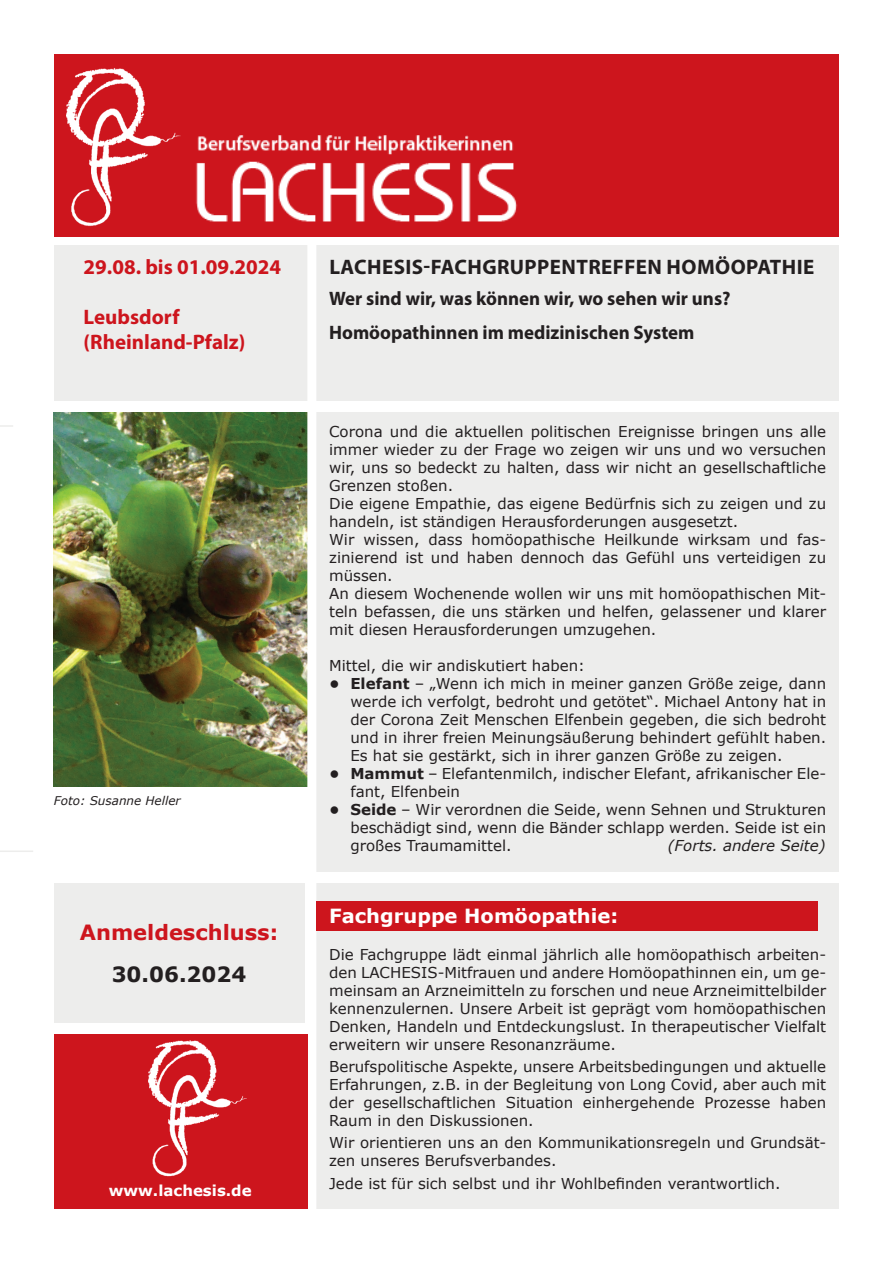
<style>
.page{position:relative;width:893px;height:1263px;background:#fff}
.page>*{position:absolute;margin:0;border:0;box-sizing:border-box;transform-origin:0 0}
.t1{font:700 21px/25.2px "Myriad Pro";color:#cd151d}
.t2{font:700 21px "Myriad Pro";letter-spacing:.02em;color:#231f20}
.t3{font:700 21px "Verdana";color:#cd151d}
.t4{font:700 21px "Verdana";color:#231f20}
.t5{font:700 19.5px/33.8px "Myriad Pro";color:#231f20}
.t6{font:700 19.5px "Verdana";color:#fff}
.t7{font:15px/18px "Verdana";color:#231f20;text-align:justify}
.t8{font:italic 15px "Verdana";color:#231f20}
.t9{font:700 15px "Verdana";color:#fff}
.t10{font:italic 12px "Verdana";color:#231f20}
.s1{font-weight:700}
</style>
<div class="page">
<div style="left:316px;top:412px;width:523px;height:460px;background:#ededec"></div>
<div style="left:316px;top:884px;width:523px;height:325px;background:#ededec"></div>
<div style="left:316px;top:245px;width:523px;height:155px;background:#ededec"></div>
<div style="left:54px;top:245px;width:253px;height:155px;background:#ededec"></div>
<img style="left:54px;top:412px;width:253px;height:375px">
<svg style="left:0;top:425px;width:13px;height:2px"></svg>
<hr style="left:0;top:850px;width:33px;height:2px;background:#ededec">
<div style="left:54px;top:884px;width:250px;height:139px;background:#ededec"></div>
<div style="left:316px;top:901px;width:502px;height:29px;background:#cd151d"></div>
<div style="left:54px;top:54px;width:785px;height:182px;background:#cd151d"></div>
<img style="left:67px;top:68px;width:114px;height:158px">
<img style="left:196px;top:135px;width:322px;height:87px">
<div style="left:54px;top:1034px;width:253px;height:175px;background:#cd151d"></div>
<img style="left:149px;top:1040px;width:97px;height:137px">
<h1 class="t1" style="left:84px;top:253px;width:199px">29.08. bis 01.09.2024</h1>
<h1 class="t1" style="left:84px;top:304px;width:163px">Leubsdorf (Rheinland-Pfalz)</h1>
<p class="t10" style="left:54px;top:793px;width:128px">Foto: Susanne Heller</p>
<h1 class="t3" style="left:80px;top:917px;width:200px">Anmeldeschluss:</h1>
<h1 class="t4" style="left:112px;top:960px;width:136px">30.06.2024</h1>
<p class="t9" style="left:109px;top:1180px;width:144px">www.lachesis.de</p>
<h1 class="t2" style="left:329px;top:253px;width:487px">Lachesis-Fachgruppentreffen Homöopathie</h1>
<h2 class="t5" style="left:329px;top:281px;width:403px">Wer sind wir, was können wir, wo sehen wir uns?<br>Homöopathinnen im medizinischen System</h2>
<p class="t7" style="left:329px;top:422px;width:499px;text-align:left">Corona und die aktuellen politischen Ereignisse bringen uns alle immer wieder zu der Frage wo zeigen wir uns und wo versuchen wir, uns so bedeckt zu halten, dass wir nicht an gesellschaftliche Grenzen stoßen.<br>Die eigene Empathie, das eigene Bedürfnis sich zu zeigen und zu handeln, ist ständigen Herausforderungen ausgesetzt.<br>Wir wissen, dass homöopathische Heilkunde wirksam und fas&shy;zinierend ist und haben dennoch das Gefühl uns verteidigen zu müssen.<br>An diesem Wochenende wollen wir uns mit homöopathischen Mit&shy;teln befassen, die uns stärken und helfen, gelassener und klarer mit diesen Herausforderungen umzugehen.</p>
<p class="t7" style="left:329px;top:656px;width:257px">Mittel, die wir andiskutiert haben:</p>
<p class="t7" style="left:350px;top:674px;width:477px;text-indent:-21px"><span class="s1">• Elefant</span> – „Wenn ich mich in meiner ganzen Größe zeige, dann werde ich verfolgt, bedroht und getötet“. Michael Antony hat in der Corona Zeit Menschen Elfenbein gegeben, die sich bedroht und in ihrer freien Meinungsäußerung behindert gefühlt haben.<br>Es hat sie gestärkt, sich in ihrer ganzen Größe zu zeigen.</p>
<p class="t7" style="left:350px;top:764px;width:477px;text-indent:-21px"><span class="s1">• Mammut</span> – Elefantenmilch, indischer Elefant, afrikanischer Ele&shy;fant, Elfenbein</p>
<p class="t7" style="left:350px;top:800px;width:477px;text-indent:-21px"><span class="s1">• Seide</span> – Wir verordnen die Seide, wenn Sehnen und Strukturen beschädigt sind, wenn die Bänder schlapp werden. Seide ist ein großes Traumamittel.</p>
<p class="t8" style="left:668px;top:835px;width:159px">(Forts. andere Seite)</p>
<h2 class="t6" style="left:329px;top:902px;width:291px">Fachgruppe Homöopathie:</h2>
<p class="t7" style="left:329px;top:945px;width:499px">Die Fachgruppe lädt einmal jährlich alle homöopathisch arbeiten&shy;den LACHESIS-Mitfrauen und andere Homöopathinnen ein, um ge&shy;meinsam an Arzneimitteln zu forschen und neue Arzneimittelbilder kennenzulernen. Unsere Arbeit ist geprägt vom homöopathischen Denken, Handeln und Entdeckungslust. In therapeutischer Vielfalt erweitern wir unsere Resonanzräume.</p>
<p class="t7" style="left:329px;top:1057px;width:499px">Berufspolitische Aspekte, unsere Arbeitsbedingungen und aktuelle Erfahrungen, z.B. in der Begleitung von Long Covid, aber auch mit der gesellschaftlichen Situation einhergehende Prozesse haben Raum in den Diskussionen.</p>
<p class="t7" style="left:329px;top:1134px;width:499px">Wir orientieren uns an den Kommunikationsregeln und Grundsät&shy;zen unseres Berufsverbandes.</p>
<p class="t7" style="left:329px;top:1174px;width:453px">Jede ist für sich selbst und ihr Wohlbefinden verantwortlich.</p>
</div>
